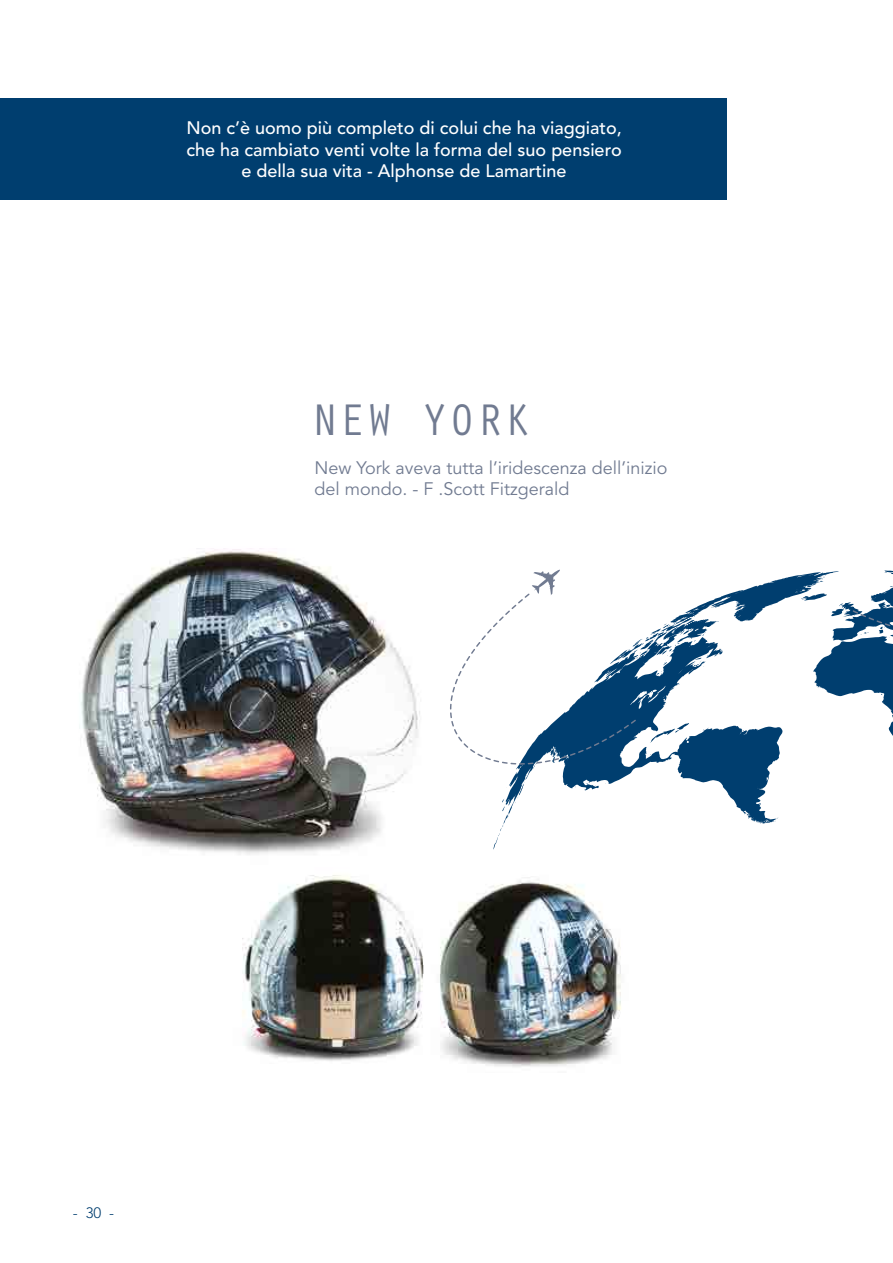
<style>
.page{position:relative;width:893px;height:1263px;background:#fff}
.page>*{position:absolute;margin:0;border:0;box-sizing:border-box;transform-origin:0 0}
.t1{font:45.75px "Orator Std";color:#717b91}
.t2{font:500 18px/21.6px "Avenir LT Std";color:#fff;text-align:center}
.t3{font:18px/21.6px "Avenir LT Std";color:#717b91}
.t4{font:300 15px "Avenir LT Std";color:#003e6f}
</style>
<div class="page">
<div style="left:0;top:98px;width:727px;height:102px;background:#003e6f"></div>
<img style="left:79px;top:548px;width:341px;height:307px">
<svg style="left:493px;top:571px;width:400px;height:279px"></svg>
<svg style="left:450px;top:569px;width:186px;height:196px"></svg>
<svg style="left:853px;top:570px;width:40px;height:72px"></svg>
<img style="left:242px;top:875px;width:182px;height:186px">
<img style="left:440px;top:877px;width:181px;height:190px">
<p class="t2" style="left:186px;top:117px;width:437px">Non c’è uomo più completo di colui che ha viaggiato, che ha cambiato venti volte la forma del suo pensiero e della sua vita - Alphonse de Lamartine</p>
<h1 class="t1" style="left:311px;top:387px;width:221px">NEW YORK</h1>
<p class="t3" style="left:314px;top:457px;width:354px">New York aveva tutta l’iridescenza dell’inizio del mondo. - F .Scott Fitzgerald</p>
<p class="t4" style="left:73px;top:1204px;width:43px">- 30 -</p>
</div>
